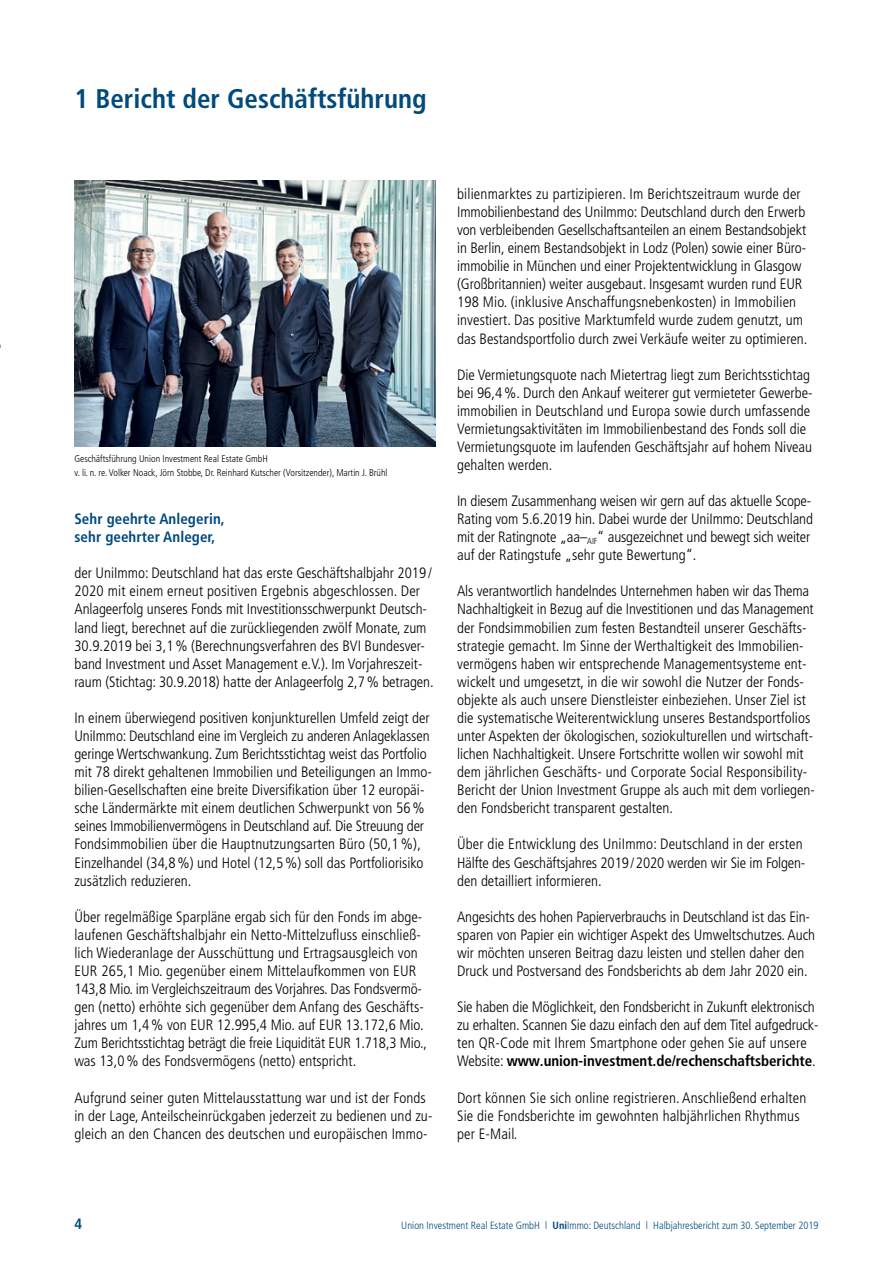
<style>
.page{position:relative;width:893px;height:1263px;background:#fff}
.page>*{position:absolute;margin:0;border:0;box-sizing:border-box;transform-origin:0 0}
.t1{font:700 condensed 27px "Frutiger LT Pro";color:#004a7c}
.t2{font:300 condensed 15px/18px "Frutiger LT Pro";color:#000}
.t3{font:700 condensed 15px/18px "Frutiger LT Pro";letter-spacing:.005em;color:#004a7c}
.t4{font:300 condensed 10.5px "Frutiger LT Pro";color:#004a7c}
.t5{font:300 condensed 9.75px/13.5px "Frutiger LT Pro";color:#000}
.s1{font-weight:700}
</style>
<div class="page">
<img style="left:74px;top:181px;width:362px;height:265px">
<h1 class="t1" style="left:74px;top:83px;width:354px">1 Bericht der Geschäftsführung</h1>
<p class="t5" style="left:74px;top:452px;width:315px">Geschäftsführung Union Investment Real Estate GmbH<br>v. li. n. re. Volker Noack, Jörn Stobbe, Dr. Reinhard Kutscher (Vorsitzender), Martin J. Brühl</p>
<p class="t3" style="left:74px;top:510px;width:152px">Sehr geehrte Anlegerin, sehr geehrter Anleger,</p>
<p class="t2" style="left:74px;top:564px;width:361px">der UniImmo: Deutschland hat das erste Geschäftshalbjahr 2019 / 2020 mit einem erneut positiven Ergebnis abgeschlossen. Der Anlageerfolg unseres Fonds mit Investitionsschwerpunkt Deutsch&shy;land liegt, berechnet auf die zurückliegenden zwölf Monate, zum 30.9.2019 bei 3,1% (Berechnungsverfahren des BVI Bundesver&shy;band Investment und Asset Management e.V.). Im Vorjahreszeit&shy;raum (Stichtag: 30.9.2018) hatte der Anlageerfolg 2,7% betragen.</p>
<p class="t2" style="left:74px;top:709px;width:359px">In einem überwiegend positiven konjunkturellen Umfeld zeigt der UniImmo: Deutschland eine im Vergleich zu anderen Anlageklassen geringe Wertschwankung. Zum Berichtsstichtag weist das Portfolio mit 78 direkt gehaltenen Immobilien und Beteiligungen an Immo&shy;bilien-Gesellschaften eine breite Diversifikation über 12 europäi&shy;sche Ländermärkte mit einem deutlichen Schwerpunkt von 56% seines Immobilienvermögens in Deutschland auf. Die Streuung der Fondsimmobilien über die Hauptnutzungsarten Büro (50,1 %), Einzelhandel (34,8%) und Hotel (12,5%) soll das Portfoliorisiko zusätzlich reduzieren.</p>
<p class="t2" style="left:74px;top:908px;width:354px">Über regelmäßige Sparpläne ergab sich für den Fonds im abge&shy;laufenen Geschäftshalbjahr ein Netto-Mittelzufluss einschließ&shy;lich Wiederanlage der Ausschüttung und Ertragsausgleich von EUR 265,1 Mio. gegenüber einem Mittelaufkommen von EUR 143,8 Mio. im Vergleichszeitraum des Vorjahres. Das Fondsvermö&shy;gen (netto) erhöhte sich gegenüber dem Anfang des Geschäfts&shy;jahres um 1,4% von EUR 12.995,4 Mio. auf EUR 13.172,6 Mio.<br>Zum Berichtsstichtag beträgt die freie Liquidität EUR 1.718,3 Mio., was 13,0% des Fondsvermögens (netto) entspricht.</p>
<p class="t2" style="left:74px;top:1088px;width:360px">Aufgrund seiner guten Mittelausstattung war und ist der Fonds in der Lage, Anteilscheinrückgaben jederzeit zu bedienen und zu&shy;gleich an den Chancen des deutschen und europäischen Immo-</p>
<p class="t2" style="left:457px;top:185px;width:352px">bilienmarktes zu partizipieren. Im Berichtszeitraum wurde der Immobilienbestand des UniImmo: Deutschland durch den Erwerb von verbleibenden Gesellschaftsanteilen an einem Bestandsobjekt in Berlin, einem Bestandsobjekt in Lodz (Polen) sowie einer Büro&shy;immobilie in München und einer Projektentwicklung in Glasgow (Großbritannien) weiter ausgebaut. Insgesamt wurden rund EUR 198 Mio. (inklusive Anschaffungsnebenkosten) in Immobilien investiert. Das positive Marktumfeld wurde zudem genutzt, um das Bestandsportfolio durch zwei Verkäufe weiter zu optimieren.</p>
<p class="t2" style="left:457px;top:366px;width:357px">Die Vermietungsquote nach Mietertrag liegt zum Berichtsstichtag bei 96,4%. Durch den Ankauf weiterer gut vermieteter Gewerbe&shy;immobilien in Deutschland und Europa sowie durch umfassende Vermietungsaktivitäten im Immobilienbestand des Fonds soll die Vermietungsquote im laufenden Geschäftsjahr auf hohem Niveau gehalten werden.</p>
<p class="t2" style="left:457px;top:492px;width:357px">In diesem Zusammenhang weisen wir gern auf das aktuelle Scope-Rating vom 5.6.2019 hin. Dabei wurde der UniImmo: Deutschland mit der Ratingnote „aa–<sub>AIF</sub>“ ausgezeichnet und bewegt sich weiter auf der Ratingstufe „sehr gute Bewertung“.</p>
<p class="t2" style="left:457px;top:582px;width:359px">Als verantwortlich handelndes Unternehmen haben wir das Thema Nachhaltigkeit in Bezug auf die Investitionen und das Management der Fondsimmobilien zum festen Bestandteil unserer Geschäfts&shy;strategie gemacht. Im Sinne der Werthaltigkeit des Immobilien&shy;vermögens haben wir entsprechende Managementsysteme ent&shy;wickelt und umgesetzt, in die wir sowohl die Nutzer der Fonds&shy;objekte als auch unsere Dienstleister einbeziehen. Unser Ziel ist die systematische Weiterentwicklung unseres Bestandsportfolios unter Aspekten der ökologischen, soziokulturellen und wirtschaft&shy;lichen Nachhaltigkeit. Unsere Fortschritte wollen wir sowohl mit dem jährlichen Geschäfts- und Corporate Social Responsibility-Bericht der Union Investment Gruppe als auch mit dem vorliegen&shy;den Fondsbericht transparent gestalten.</p>
<p class="t2" style="left:457px;top:835px;width:350px">Über die Entwicklung des UniImmo: Deutschland in der ersten<br>Hälfte des Geschäftsjahres 2019/2020 werden wir Sie im Folgen&shy;den detailliert informieren.</p>
<p class="t2" style="left:457px;top:908px;width:360px">Angesichts des hohen Papierverbrauchs in Deutschland ist das Ein&shy;sparen von Papier ein wichtiger Aspekt des Umweltschutzes. Auch wir möchten unseren Beitrag dazu leisten und stellen daher den Druck und Postversand des Fondsberichts ab dem Jahr 2020 ein.</p>
<p class="t2" style="left:457px;top:998px;width:363px">Sie haben die Möglichkeit, den Fondsbericht in Zukunft elektronisch zu erhalten. Scannen Sie dazu einfach den auf dem Titel aufgedruck&shy;ten QR-Code mit Ihrem Smartphone oder gehen Sie auf unsere Website: <span class="s1">www.union-investment.de/rechenschaftsberichte</span>.</p>
<p class="t2" style="left:457px;top:1088px;width:351px">Dort können Sie sich online registrieren. Anschließend erhalten<br>Sie die Fondsberichte im gewohnten halbjährlichen Rhythmus per E-Mail.</p>
<p class="t3" style="left:74px;top:1215px;width:9px">4</p>
<p class="t4" style="left:401px;top:1219px;width:419px">Union Investment Real Estate GmbH l <span class="s1">Uni</span>Immo: Deutschland l Halbjahresbericht zum 30. September 2019</p>
</div>
